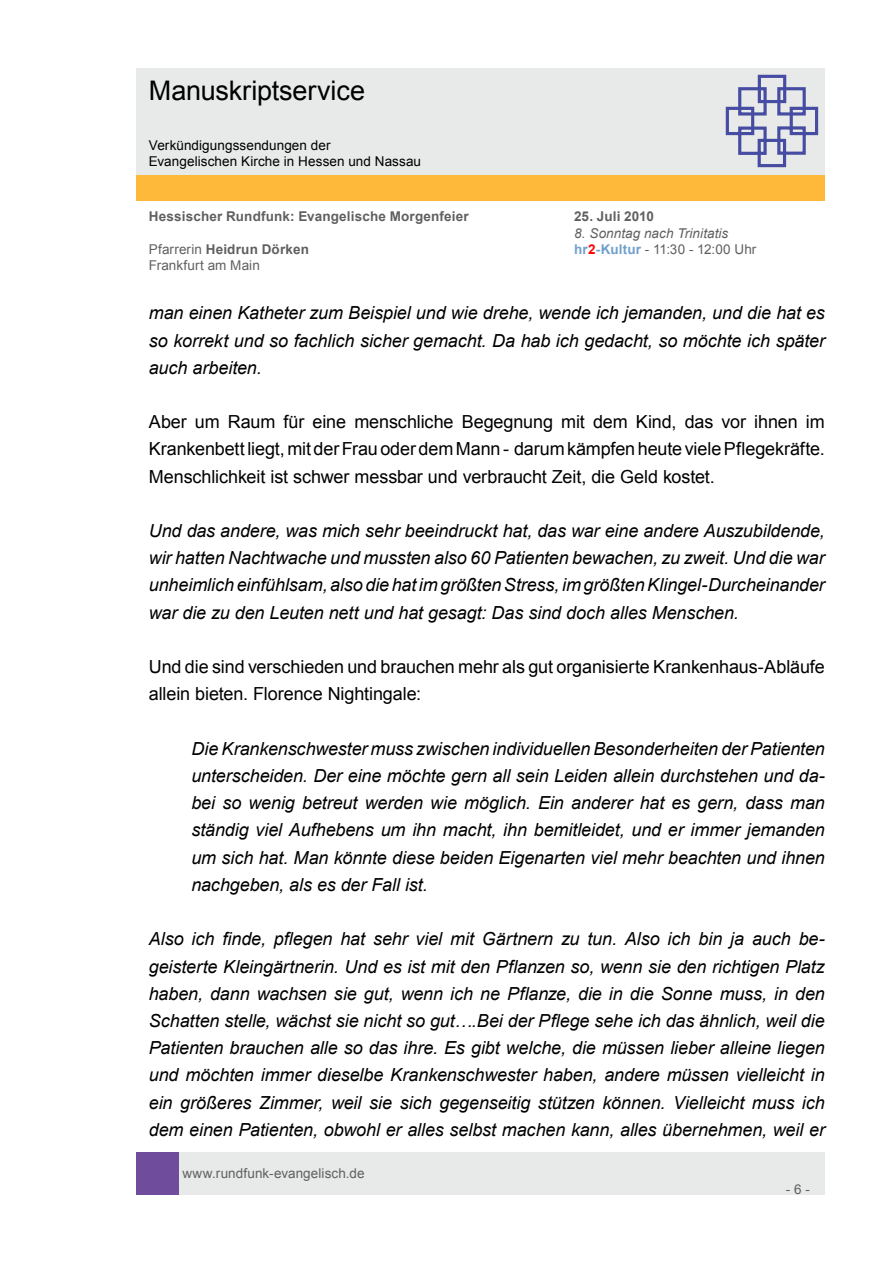
<style>
.page{position:relative;width:893px;height:1263px;background:#fff}
.page>*{position:absolute;margin:0;border:0;box-sizing:border-box;transform-origin:0 0}
.t1{font:27px "Arial";letter-spacing:-.005em;color:#000}
.t2{font:italic 18px/27.2px "Arial";letter-spacing:-.005em;color:#000;text-align:justify}
.t3{font:18px/27.2px "Arial";letter-spacing:-.005em;color:#000;text-align:justify}
.t4{font:700 13.5px "Arial";letter-spacing:.01em;color:#606060}
.t5{font:13.5px "Arial";letter-spacing:.005em;color:#606060}
.t6{font:13.5px/16.2px "Arial";letter-spacing:.005em;color:#000}
.t7{font:italic 13.5px "Arial";letter-spacing:.005em;color:#606060}
.s1{font-weight:400}
.s2{font-weight:700;color:#71a0cc}
.s3{font-weight:700;color:#f00}
</style>
<div class="page">
<div style="left:179px;top:1152px;width:646px;height:43px;background:#e8e9e9"></div>
<div style="left:136px;top:1152px;width:43px;height:43px;background:#704c9c"></div>
<div style="left:136px;top:175px;width:689px;height:26px;background:#ffb93a"></div>
<div style="left:136px;top:68px;width:689px;height:106px;background:#e8e9e9"></div>
<svg style="left:725px;top:74px;width:94px;height:94px"></svg>
<h1 class="t1" style="left:149px;top:73px;width:218px">Manuskriptservice</h1>
<p class="t6" style="left:149px;top:137px;width:274px">Verkündigungssendungen der<br>Evangelischen Kirche in Hessen und Nassau</p>
<p class="t4" style="left:149px;top:208px;width:322px">Hessischer Rundfunk: Evangelische Morgenfeier</p>
<p class="t4" style="left:574px;top:208px;width:81px">25. Juli 2010</p>
<p class="t7" style="left:574px;top:224px;width:156px">8. Sonntag nach Trinitatis</p>
<p class="t4" style="left:149px;top:240px;width:162px"><span class="s1">Pfarrerin</span> Heidrun Dörken</p>
<p class="t5" style="left:574px;top:240px;width:184px"><span class="s2">hr</span><span class="s3">2</span><span class="s2">-Kultur</span> - 11:30 - 12:00 Uhr</p>
<p class="t5" style="left:149px;top:256px;width:113px">Frankfurt am Main</p>
<p class="t2" style="left:149px;top:300px;width:678px">man einen Katheter zum Beispiel und wie drehe, wende ich jemanden, und die hat es so korrekt und so fachlich sicher gemacht. Da hab ich gedacht, so möchte ich später auch arbeiten.</p>
<p class="t3" style="left:149px;top:408px;width:677px">Aber um Raum für eine menschliche Begegnung mit dem Kind, das vor ihnen im Krankenbett liegt, mit der Frau oder dem Mann - darum kämpfen heute viele Pflegekräfte.<br>Menschlichkeit ist schwer messbar und verbraucht Zeit, die Geld kostet.</p>
<p class="t2" style="left:149px;top:517px;width:678px">Und das andere, was mich sehr beeindruckt hat, das war eine andere Auszubildende, wir hatten Nachtwache und mussten also 60 Patienten bewachen, zu zweit. Und die war unheimlich einfühlsam, also die hat im größten Stress, im größten Klingel-Durcheinander war die zu den Leuten nett und hat gesagt: Das sind doch alles Menschen.</p>
<p class="t3" style="left:149px;top:653px;width:677px">Und die sind verschieden und brauchen mehr als gut organisierte Krankenhaus-Abläufe allein bieten. Florence Nightingale:</p>
<p class="t2" style="left:191px;top:735px;width:635px">Die Krankenschwester muss zwischen individuellen Besonderheiten der Patienten unterscheiden. Der eine möchte gern all sein Leiden allein durchstehen und da&shy;bei so wenig betreut werden wie möglich. Ein anderer hat es gern, dass man ständig viel Aufhebens um ihn macht, ihn bemitleidet, und er immer jemanden um sich hat. Man könnte diese beiden Eigenarten viel mehr beachten und ihnen nachgeben, als es der Fall ist.</p>
<p class="t2" style="left:149px;top:926px;width:678px">Also ich finde, pflegen hat sehr viel mit Gärtnern zu tun. Also ich bin ja auch be&shy;geisterte Kleingärtnerin. Und es ist mit den Pflanzen so, wenn sie den richtigen Platz haben, dann wachsen sie gut, wenn ich ne Pflanze, die in die Sonne muss, in den Schatten stelle, wächst sie nicht so gut….Bei der Pflege sehe ich das ähnlich, weil die Patienten brauchen alle so das ihre. Es gibt welche, die müssen lieber alleine liegen und möchten immer dieselbe Krankenschwester haben, andere müssen vielleicht in ein größeres Zimmer, weil sie sich gegenseitig stützen können. Vielleicht muss ich dem einen Patienten, obwohl er alles selbst machen kann, alles übernehmen, weil er</p>
<p class="t5" style="left:182px;top:1164px;width:184px">www.rundfunk-evangelisch.de</p>
<p class="t5" style="left:786px;top:1180px;width:26px">- 6 -</p>
</div>
